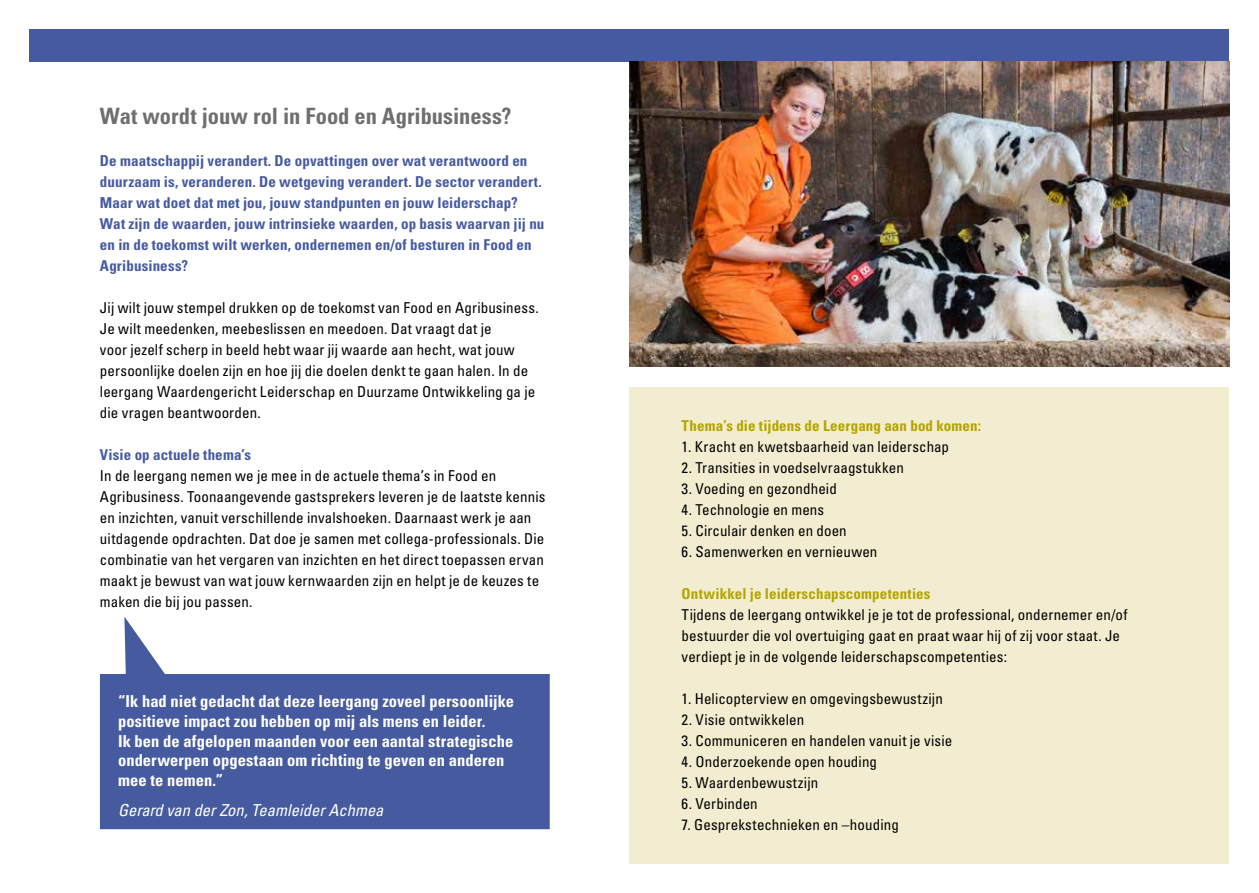
<style>
.page{position:relative;width:1259px;height:893px;background:#fff}
.page>*{position:absolute;margin:0;border:0;box-sizing:border-box;transform-origin:0 0}
.t1{font:700 condensed 22.5px "Univers";color:#706f6f}
.t2{font:700 condensed 16.5px/19.8px "Univers";letter-spacing:.005em;color:#fff}
.t3{font:italic condensed 16.5px "Univers";color:#fff}
.t4{font:condensed 15px/21px "Univers";letter-spacing:.005em;color:#000}
.t5{font:700 condensed 15px/21px "Univers";letter-spacing:.01em;color:#465a9f}
.t6{font:700 condensed 15px "Univers";letter-spacing:.01em;color:#b3a400}
</style>
<div class="page">
<div style="left:30px;top:30px;width:1199px;height:32px;background:#465a9f"></div>
<div style="left:629px;top:387px;width:600px;height:476px;background:#f2edd0"></div>
<img style="left:629px;top:62px;width:600px;height:305px">
<svg style="left:100px;top:617px;width:450px;height:212px;fill:#465a9f"></svg>
<h1 class="t1" style="left:100px;top:102px;width:413px">Wat wordt jouw rol in Food en Agribusiness?</h1>
<p class="t5" style="left:100px;top:150px;width:446px">De maatschappij verandert. De opvattingen over wat verantwoord en duurzaam is, veranderen. De wetgeving verandert. De sector verandert.<br>Maar wat doet dat met jou, jouw standpunten en jouw leiderschap?<br>Wat zijn de waarden, jouw intrinsieke waarden, op basis waarvan jij nu en in de toekomst wilt werken, ondernemen en/of besturen in Food en Agribusiness?</p>
<p class="t4" style="left:100px;top:296px;width:440px">Jij wilt jouw stempel drukken op de toekomst van Food en Agribusiness.<br>Je wilt meedenken, meebeslissen en meedoen. Dat vraagt dat je<br>voor jezelf scherp in beeld hebt waar jij waarde aan hecht, wat jouw persoonlijke doelen zijn en hoe jij die doelen denkt te gaan halen. In de leergang Waardengericht Leiderschap en Duurzame Ontwikkeling ga je die vragen beantwoorden.</p>
<p class="t5" style="left:100px;top:444px;width:153px">Visie op actuele thema’s</p>
<p class="t4" style="left:100px;top:464px;width:447px">In de leergang nemen we je mee in de actuele thema’s in Food en Agribusiness. Toonaangevende gastsprekers leveren je de laatste kennis en inzichten, vanuit verschillende invalshoeken. Daarnaast werk je aan uitdagende opdrachten. Dat doe je samen met collega-professionals. Die combinatie van het vergaren van inzichten en het direct toepassen ervan maakt je bewust van wat jouw kernwaarden zijn en helpt je de keuzes te maken die bij jou passen.</p>
<p class="t2" style="left:118px;top:691px;width:397px">“Ik had niet gedacht dat deze leergang zoveel persoonlijke positieve impact zou hebben op mij als mens en leider.<br>Ik ben de afgelopen maanden voor een aantal strategische onderwerpen opgestaan om richting te geven en anderen mee te nemen.”</p>
<p class="t3" style="left:118px;top:800px;width:267px">Gerard van der Zon, Teamleider Achmea</p>
<p class="t6" style="left:681px;top:417px;width:301px">Thema’s die tijdens de Leergang aan bod komen:</p>
<p class="t4" style="left:681px;top:436px;width:269px">1. Kracht en kwetsbaarheid van leiderschap</p>
<p class="t4" style="left:681px;top:457px;width:224px">2. Transities in voedselvraagstukken</p>
<p class="t4" style="left:681px;top:478px;width:157px">3. Voeding en gezondheid</p>
<p class="t4" style="left:681px;top:499px;width:144px">4. Technologie en mens</p>
<p class="t4" style="left:681px;top:520px;width:167px">5. Circulair denken en doen</p>
<p class="t4" style="left:681px;top:541px;width:197px">6. Samenwerken en vernieuwen</p>
<p class="t6" style="left:681px;top:585px;width:250px">Ontwikkel je leiderschapscompetenties</p>
<p class="t4" style="left:681px;top:604px;width:447px">Tijdens de leergang ontwikkel je je tot de professional, ondernemer en/of bestuurder die vol overtuiging gaat en praat waar hij of zij voor staat. Je verdiept je in de volgende leiderschapscompetenties:</p>
<p class="t4" style="left:681px;top:688px;width:263px">1. Helicopterview en omgevingsbewustzijn</p>
<p class="t4" style="left:681px;top:709px;width:124px">2. Visie ontwikkelen</p>
<p class="t4" style="left:681px;top:730px;width:272px">3. Communiceren en handelen vanuit je visie</p>
<p class="t4" style="left:681px;top:751px;width:197px">4. Onderzoekende open houding</p>
<p class="t4" style="left:681px;top:772px;width:138px">5. Waardenbewustzijn</p>
<p class="t4" style="left:681px;top:793px;width:78px">6. Verbinden</p>
<p class="t4" style="left:681px;top:814px;width:219px">7. Gesprekstechnieken en –houding</p>
</div>
